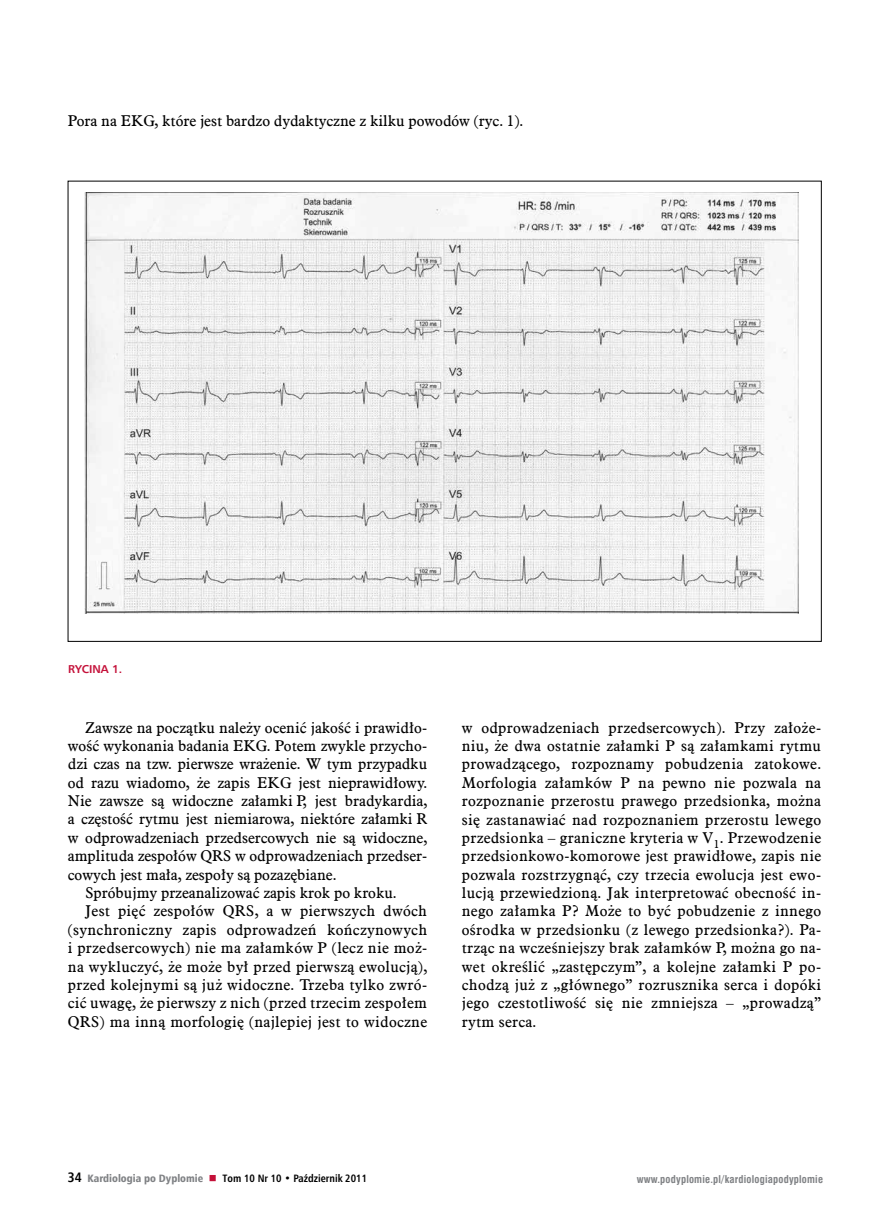
<style>
.page{position:relative;width:889px;height:1217px;background:#fff}
.page>*{position:absolute;margin:0;border:0;box-sizing:border-box;transform-origin:0 0}
.t1{font:15.3px/18.5px "Aldine 721 EU";color:#000;text-align:justify}
.t2{font:15.3px "Aldine 721 EU";letter-spacing:.02em;color:#000}
.t3{font:700 11.4px "Humnst 777 EU";color:#c41039}
.t4{font:700 10.65px "Humnst 777 Cn EU";color:#000}
.t5{font:700 10.5px "Swis 721 Cn EU";letter-spacing:.02em;color:#808285}
.s1{font-size:13.8px}
.s2{font-family:"Humnst 777 Blk Cn EU";font-weight:400;color:#808285}
.s3{color:#c41039}
</style>
<div class="page">
<img style="left:85px;top:192px;width:713px;height:422px">
<p class="t1" style="left:68px;top:112px;width:457px">Pora na EKG, które jest bardzo dydaktyczne z kilku powodów (ryc. 1).</p>
<p class="t3" style="left:68px;top:661px;width:56px">RycINA 1.</p>
<p class="t1" style="left:85px;top:718px;width:343px">Zawsze na początku należy ocenić jakość i prawidło-</p>
<p class="t1" style="left:68px;top:737px;width:361px">wość wykonania badania EKG. Potem zwykle przycho-</p>
<p class="t1" style="left:68px;top:755px;width:361px">dzi czas na tzw. pierwsze wrażenie. W tym przypadku</p>
<p class="t1" style="left:68px;top:773px;width:361px">od razu wiadomo, że zapis EKG jest nieprawidłowy.</p>
<p class="t1" style="left:68px;top:792px;width:361px">Nie zawsze są widoczne załamki P, jest bradykardia,</p>
<p class="t1" style="left:68px;top:810px;width:361px">a częstość rytmu jest niemiarowa, niektóre załamki R</p>
<p class="t1" style="left:68px;top:828px;width:361px">w odprowadzeniach przedsercowych nie są widoczne,</p>
<p class="t1" style="left:68px;top:847px;width:361px">amplituda zespołów QRS w odprowadzeniach przedser-</p>
<p class="t1" style="left:68px;top:865px;width:270px">cowych jest mała, zespoły są pozazębiane.</p>
<p class="t1" style="left:85px;top:884px;width:313px">Spróbujmy przeanalizować zapis krok po kroku.</p>
<p class="t2" style="left:85px;top:901px;width:343px">Jest pięć zespołów QRS, a w pierwszych dwóch</p>
<p class="t2" style="left:68px;top:919px;width:361px">(synchroniczny zapis odprowadzeń kończynowych</p>
<p class="t2" style="left:68px;top:938px;width:361px">i przedsercowych) nie ma załamków P (lecz nie moż-</p>
<p class="t2" style="left:68px;top:956px;width:361px">na wykluczyć, że może był przed pierwszą ewolucją),</p>
<p class="t2" style="left:68px;top:975px;width:361px">przed kolejnymi są już widoczne. Trzeba tylko zwró-</p>
<p class="t2" style="left:68px;top:993px;width:361px">cić uwagę, że pierwszy z nich (przed trzecim zespołem</p>
<p class="t2" style="left:68px;top:1011px;width:361px">QRS) ma inną morfologię (najlepiej jest to widoczne</p>
<p class="t1" style="left:462px;top:718px;width:361px">w odprowadzeniach przedsercowych). Przy założe&shy;niu, że dwa ostatnie załamki P są załamkami rytmu prowadzącego, rozpoznamy pobudzenia zatokowe.<br>Morfologia załamków P na pewno nie pozwala na rozpoznanie przerostu prawego przedsionka, można się zastanawiać nad rozpoznaniem przerostu lewego przedsionka – graniczne kryteria w V<sub>1</sub>. Przewodzenie przedsionkowo-komorowe jest prawidłowe, zapis nie pozwala rozstrzygnąć, czy trzecia ewolucja jest ewo&shy;lucją przewiedzioną. Jak interpretować obecność in&shy;nego załamka P? Może to być pobudzenie z innego ośrodka w przedsionku (z lewego przedsionka?). Pa&shy;trząc na wcześniejszy brak załamków P, można go na&shy;wet określić „zastępczym”, a kolejne załamki P po&shy;chodzą już z „głównego” rozrusznika serca i dopóki jego czestotliwość się nie zmniejsza – „prowadzą” rytm serca.</p>
<p class="t4" style="left:68px;top:1170px;width:301px"><span class="s1">34</span> <span class="s2">Kardiologia po Dyplomie</span> <span class="s3">■</span> Tom 10 Nr 10 • Październik 2011</p>
<p class="t5" style="left:636px;top:1172px;width:188px">www.podyplomie.pl/kardiologiapodyplomie</p>
</div>
